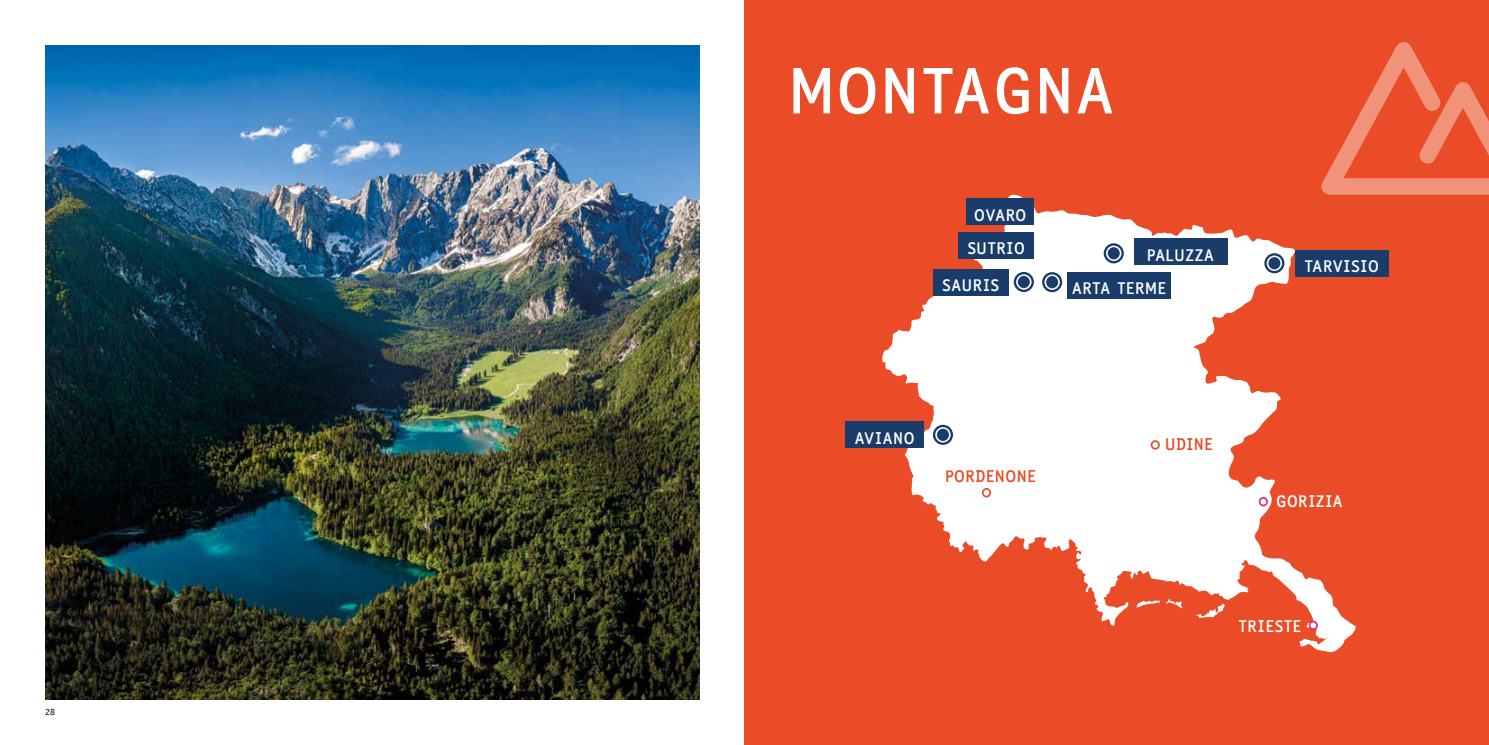
<style>
.page{position:relative;width:1489px;height:745px;background:#fff}
.page>*{position:absolute;margin:0;border:0;box-sizing:border-box;transform-origin:0 0}
.t1{font:700 60px "Easy Reading";letter-spacing:-.01em;color:#fff}
.t2{font:700 15.5px "Easy Reading";color:#fff}
.t3{font:700 15.5px "Easy Reading";color:#e94c26}
.t4{font:8.75px "Easy Reading";color:#000}
</style>
<div class="page">
<img style="left:45px;top:45px;width:654px;height:654px">
<div style="left:744px;top:0;width:744px;height:744px;background:#e94c26"></div>
<svg style="left:1321px;top:42px;width:167px;height:152px"></svg>
<svg style="left:882px;top:194px;width:475px;height:458px;fill:#fff"></svg>
<svg style="left:1195px;top:603px;width:29px;height:14px"></svg>
<svg style="left:1165px;top:598px;width:17px;height:11px"></svg>
<svg style="left:1136px;top:599px;width:23px;height:8px"></svg>
<svg style="left:1150px;top:440px;width:9px;height:9px"></svg>
<svg style="left:981px;top:487px;width:10px;height:10px"></svg>
<svg style="left:1258px;top:496px;width:9px;height:10px"></svg>
<svg style="left:1308px;top:620px;width:9px;height:9px"></svg>
<div style="left:1067px;top:272px;width:103px;height:27px;background:#193c6a"></div>
<div style="left:958px;top:232px;width:75px;height:26px;background:#193c6a"></div>
<div style="left:932px;top:268px;width:76px;height:27px;background:#193c6a"></div>
<div style="left:1133px;top:238px;width:94px;height:27px;background:#193c6a"></div>
<div style="left:1294px;top:250px;width:93px;height:26px;background:#193c6a"></div>
<div style="left:966px;top:198px;width:67px;height:27px;background:#193c6a"></div>
<div style="left:845px;top:421px;width:79px;height:27px;background:#193c6a"></div>
<svg style="left:1265px;top:254px;width:18px;height:18px"></svg>
<div style="left:1264px;top:253px;width:20px;height:20px;border:2px solid #193c6a;border-radius:50%"></div>
<div style="left:1268px;top:257px;width:12px;height:12px;background:#193c6a;border-radius:50%"></div>
<svg style="left:1043px;top:273px;width:17px;height:18px"></svg>
<div style="left:1042px;top:272px;width:20px;height:20px;border:2px solid #193c6a;border-radius:50%"></div>
<div style="left:1046px;top:276px;width:12px;height:12px;background:#193c6a;border-radius:50%"></div>
<svg style="left:1014px;top:273px;width:18px;height:18px"></svg>
<div style="left:1013px;top:272px;width:20px;height:20px;border:2px solid #193c6a;border-radius:50%"></div>
<div style="left:1017px;top:276px;width:12px;height:12px;background:#193c6a;border-radius:50%"></div>
<svg style="left:934px;top:425px;width:17px;height:18px"></svg>
<div style="left:932px;top:424px;width:21px;height:20px;border:2px solid #193c6a;border-radius:50%"></div>
<div style="left:936px;top:428px;width:12px;height:12px;background:#193c6a;border-radius:50%"></div>
<svg style="left:1104px;top:244px;width:18px;height:18px"></svg>
<div style="left:1103px;top:243px;width:20px;height:20px;border:2px solid #193c6a;border-radius:50%"></div>
<div style="left:1107px;top:247px;width:12px;height:12px;background:#193c6a;border-radius:50%"></div>
<p class="t4" style="left:45px;top:705px;width:12px">28</p>
<h1 class="t1" style="left:787px;top:49px;width:330px">MONTAGNA</h1>
<p class="t2" style="left:973px;top:204px;width:54px">OVARO</p>
<p class="t2" style="left:967px;top:237px;width:60px">SUTRIO</p>
<p class="t2" style="left:941px;top:274px;width:59px">SAURIS</p>
<p class="t2" style="left:1146px;top:244px;width:69px">PALUZZA</p>
<p class="t2" style="left:1071px;top:277px;width:96px">ARTA TERME</p>
<p class="t2" style="left:1303px;top:255px;width:76px">TARVISIO</p>
<p class="t2" style="left:854px;top:426px;width:62px">AVIANO</p>
<p class="t3" style="left:945px;top:464px;width:92px">PORDENONE</p>
<p class="t3" style="left:1164px;top:433px;width:50px">UDINE</p>
<p class="t2" style="left:1275px;top:490px;width:69px">GORIZIA</p>
<p class="t2" style="left:1238px;top:614px;width:64px">TRIESTE</p>
</div>
